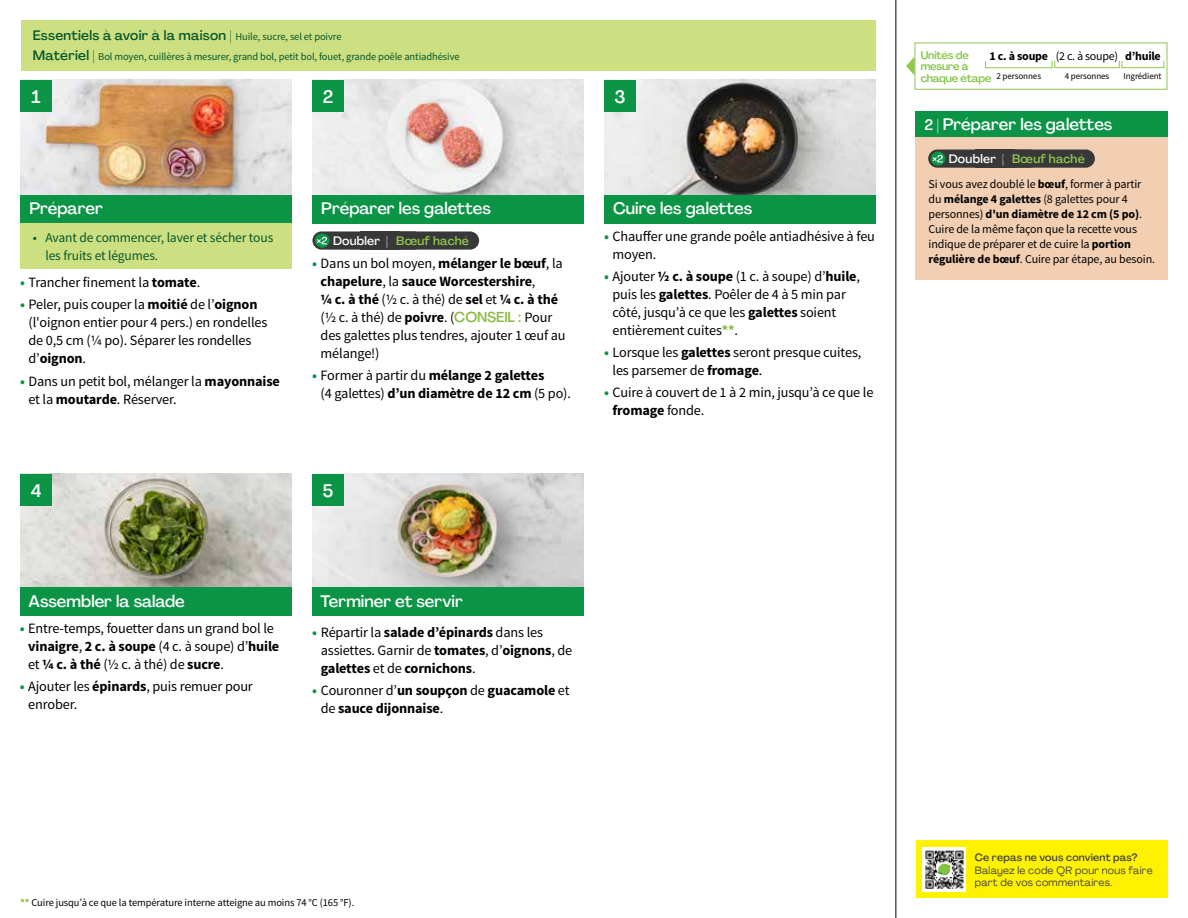
<style>
.page{position:relative;width:1188px;height:918px;background:#fff}
.page>*{position:absolute;margin:0;border:0;box-sizing:border-box;transform-origin:0 0}
.t1{font:500 18px "Agrandir";color:#fff}
.t2{font:500 16.5px "Agrandir";color:#fff}
.t3{font:14.25px/18px "Source Sans Pro";letter-spacing:-.01em;color:#000}
.t4{font:700 14.25px/18px "Source Sans Pro";letter-spacing:-.01em;color:#000}
.t5{font:13.5px/18px "Source Sans Pro";letter-spacing:-.01em;color:#05562c}
.t6{font:500 13.5px "Agrandir";letter-spacing:.02em;color:#05562c}
.t7{font:500 12.15px "Agrandir";letter-spacing:.02em;color:#91c84e}
.t8{font:12px/15px "Source Sans Pro";letter-spacing:-.01em;color:#000}
.t9{font:700 12px "Source Sans Pro";letter-spacing:-.02em;color:#000}
.t10{font:500 11.1px/11.7px "Agrandir";letter-spacing:-.015em;color:#82c341}
.t11{font:10.5px "Source Sans Pro";letter-spacing:-.01em;color:#05562c}
.t12{font:10.5px "Source Sans Pro";letter-spacing:-.01em;color:#000}
.t13{font:10.5px/12.8px "Agrandir";letter-spacing:.02em;color:#414042}
.t14{font:500 10.5px "Agrandir";letter-spacing:.02em;color:#414042}
.t15{font:9px "Source Sans Pro";letter-spacing:-.01em;color:#000}
.s1{font-family:"Source Sans Pro";font-weight:400;font-size:10.5px}
.s2{font-family:"Agrandir";font-weight:500;font-size:13.5px}
.s3{font-weight:700;color:#0b9446}
.s4{font-weight:700}
.s5{color:#fff}
.s6{font-family:"Agrandir";font-weight:500;color:#8cba42}
.s7{color:#0b9446}
.s8{font-weight:400}
.s9{font-weight:700;color:#8cba42}
.s10{font-size:15px}
</style>
<div class="page">
<img style="left:20px;top:474px;width:272px;height:113px">
<img style="left:312px;top:474px;width:272px;height:113px">
<img style="left:20px;top:80px;width:272px;height:115px">
<img style="left:312px;top:80px;width:272px;height:115px">
<img style="left:604px;top:80px;width:272px;height:115px">
<div style="left:312px;top:195px;width:272px;height:29px;background:#0b9446"></div>
<div style="left:20px;top:195px;width:272px;height:29px;background:#0b9446"></div>
<div style="left:20px;top:587px;width:272px;height:29px;background:#0b9446"></div>
<div style="left:312px;top:587px;width:272px;height:29px;background:#0b9446"></div>
<div style="left:604px;top:195px;width:272px;height:29px;background:#0b9446"></div>
<div style="left:21px;top:20px;width:855px;height:51px;background:#cde081"></div>
<div style="left:20px;top:224px;width:272px;height:45px;background:#cde081"></div>
<hr style="left:896px;top:0;width:1px;height:918px;background:#000">
<div style="left:20px;top:474px;width:32px;height:32px;background:#0b9446"></div>
<div style="left:20px;top:80px;width:32px;height:32px;background:#0b9446"></div>
<div style="left:312px;top:474px;width:32px;height:32px;background:#0b9446"></div>
<div style="left:312px;top:80px;width:32px;height:32px;background:#0b9446"></div>
<div style="left:604px;top:80px;width:32px;height:32px;background:#0b9446"></div>
<svg style="left:906px;top:56px;width:9px;height:20px"></svg>
<div style="left:915px;top:43px;width:252px;height:47px;border:1px solid #91c84e"></div>
<div style="left:985px;top:61px;width:67px;height:7px;border:1px solid #91c84e"></div>
<div style="left:1054px;top:60px;width:66px;height:8px;border:1px solid #91c84e"></div>
<div style="left:1122px;top:60px;width:42px;height:8px;border:1px solid #91c84e"></div>
<div style="left:916px;top:137px;width:252px;height:143px;background:#f2cfb3"></div>
<div style="left:916px;top:111px;width:252px;height:26px;background:#0b9446"></div>
<div style="left:312px;top:231px;width:111px;height:19px;background:#383839;border-radius:9px"></div>
<svg style="left:315px;top:234px;width:14px;height:13px"></svg>
<svg style="left:316px;top:235px;width:11px;height:11px"></svg>
<div style="left:388px;top:231px;width:91px;height:19px;background:#383839;border-radius:9px"></div>
<div style="left:928px;top:150px;width:111px;height:18px;background:#383839;border-radius:9px"></div>
<div style="left:931px;top:152px;width:14px;height:14px;background:#0b9446;border-radius:50%"></div>
<svg style="left:932px;top:153px;width:11px;height:11px"></svg>
<div style="left:1003px;top:150px;width:92px;height:18px;background:#383839;border-radius:9px"></div>
<div style="left:916px;top:840px;width:252px;height:58px;background:#fff200"></div>
<img style="left:923px;top:847px;width:43px;height:45px">
<svg style="left:938px;top:864px;width:13px;height:11px"></svg>
<p class="t6" style="left:33px;top:27px;width:310px">Essentiels à avoir à la maison | <span class="s1">Huile, sucre, sel et poivre</span></p>
<p class="t11" style="left:33px;top:50px;width:428px"><span class="s2">Matériel |</span> Bol moyen, cuillères à mesurer, grand bol, petit bol, fouet, grande poêle antiadhésive</p>
<p class="t1" style="left:32px;top:86px;width:11px">1</p>
<p class="t1" style="left:323px;top:86px;width:12px">2</p>
<p class="t1" style="left:614px;top:85px;width:13px">3</p>
<p class="t2" style="left:29px;top:198px;width:75px">Préparer</p>
<p class="t2" style="left:321px;top:198px;width:171px">Préparer les galettes</p>
<p class="t2" style="left:613px;top:198px;width:141px">Cuire les galettes</p>
<p class="t5" style="left:45px;top:229px;width:229px;text-indent:-13px">• Avant de commencer, laver et sécher tous les fruits et légumes.</p>
<p class="t3" style="left:20px;top:274px;width:182px"><span class="s3">•</span> Trancher finement la <span class="s4">tomate</span>.</p>
<p class="t3" style="left:29px;top:296px;width:240px;text-indent:-9px"><span class="s3">•</span> Peler, puis couper la <span class="s4">moitié</span> de l’<span class="s4">oignon </span>(l'oignon entier pour 4 pers.) en rondelles de 0,5 cm (¼ po). Séparer les rondelles d’<span class="s4">oignon</span>.</p>
<p class="t3" style="left:29px;top:372px;width:253px;text-indent:-9px"><span class="s3">•</span> Dans un petit bol, mélanger la <span class="s4">mayonnaise </span>et la <span class="s4">moutarde</span>. Réserver.</p>
<p class="t7" style="left:333px;top:233px;width:138px"><span class="s5">Doubler |</span> Bœuf haché</p>
<p class="t3" style="left:321px;top:255px;width:247px;text-indent:-9px"><span class="s3">•</span> Dans un bol moyen, <span class="s4">mélanger le bœuf</span>, la <span class="s4">chapelure</span>, la <span class="s4">sauce Worcestershire</span>,<br><span class="s4">¼ c. à thé</span> (½ c. à thé) de <span class="s4">sel</span> et <span class="s4">¼ c. à thé </span>(½ c. à thé) de <span class="s4">poivre</span>. (<span class="s6">CONSEIL :</span> Pour des galettes plus tendres, ajouter 1 œuf au mélange!)</p>
<p class="t4" style="left:321px;top:367px;width:252px;text-indent:-9px"><span class="s7">•</span> <span class="s8">Former à partir du</span> mélange 2 galettes<br><span class="s8">(4 galettes)</span> d’un diamètre de 12 cm <span class="s8">(5 po).</span></p>
<p class="t3" style="left:613px;top:227px;width:264px;text-indent:-9px"><span class="s3">•</span> Chauffer une grande poêle antiadhésive à feu moyen.</p>
<p class="t3" style="left:613px;top:267px;width:249px;text-indent:-9px"><span class="s3">•</span> Ajouter <span class="s4">½ c. à soupe</span> (1 c. à soupe) d’<span class="s4">huile</span>, puis les <span class="s4">galettes</span>. Poêler de 4 à 5 min par côté, jusqu’à ce que les <span class="s4">galettes</span> soient entièrement cuites<span class="s9">**</span>.</p>
<p class="t3" style="left:613px;top:344px;width:250px;text-indent:-9px"><span class="s3">•</span> Lorsque les <span class="s4">galettes</span> seront presque cuites, les parsemer de <span class="s4">fromage</span>.</p>
<p class="t3" style="left:613px;top:384px;width:262px;text-indent:-9px"><span class="s3">•</span> Cuire à couvert de 1 à 2 min, jusqu’à ce que le <span class="s4">fromage</span> fonde.</p>
<p class="t1" style="left:31px;top:479px;width:12px">4</p>
<p class="t1" style="left:323px;top:479px;width:12px">5</p>
<p class="t2" style="left:29px;top:591px;width:158px">Assembler la salade</p>
<p class="t2" style="left:321px;top:591px;width:144px">Terminer et servir</p>
<p class="t3" style="left:28px;top:619px;width:253px;text-indent:-9px"><span class="s3">•</span> Entre-temps, fouetter dans un grand bol le <span class="s4">vinaigre</span>, <span class="s4">2 c. à soupe</span> (4 c. à soupe) d’<span class="s4">huile </span>et <span class="s4">¼ c. à thé</span> (½ c. à thé) de <span class="s4">sucre</span>.</p>
<p class="t3" style="left:28px;top:678px;width:226px;text-indent:-9px"><span class="s3">•</span> Ajouter les <span class="s4">épinards</span>, puis remuer pour enrober.</p>
<p class="t4" style="left:321px;top:624px;width:253px;text-indent:-9px"><span class="s7">•</span> <span class="s8">Répartir la</span> salade d’épinards <span class="s8">dans les assiettes. Garnir de</span> tomates<span class="s8">, d’</span>oignons<span class="s8">, de </span>galettes <span class="s8">et de</span> cornichons<span class="s8">.</span></p>
<p class="t4" style="left:321px;top:682px;width:250px;text-indent:-9px"><span class="s7">•</span> <span class="s8">Couronner d’</span>un soupçon <span class="s8">de</span> guacamole <span class="s8">et de</span> sauce dijonnaise<span class="s8">.</span></p>
<p class="t10" style="left:921px;top:49px;width:72px">Unités de mesure à chaque étape</p>
<p class="t9" style="left:990px;top:48px;width:173px">1 c. à soupe <span class="s8">(2 c. à soupe)</span> d’huile</p>
<p class="t15" style="left:997px;top:70px;width:46px">2 personnes</p>
<p class="t15" style="left:1065px;top:70px;width:46px">4 personnes</p>
<p class="t15" style="left:1123px;top:70px;width:40px">Ingrédient</p>
<p class="t2" style="left:924px;top:114px;width:190px"><span class="s10">2 |</span> Préparer les galettes</p>
<p class="t7" style="left:949px;top:151px;width:138px"><span class="s5">Doubler |</span> Bœuf haché</p>
<p class="t8" style="left:929px;top:177px;width:228px">Si vous avez doublé le <span class="s4">bœuf</span>, former à partir du <span class="s4">mélange 4 galettes</span> (8 galettes pour 4 personnes) <span class="s4">d'un diamètre de 12 cm (5 po)</span>.<br>Cuire de la même façon que la recette vous indique de préparer et de cuire la <span class="s4">portion régulière de bœuf</span>. Cuire par étape, au besoin.</p>
<p class="t12" style="left:20px;top:896px;width:336px"><span class="s9">**</span> Cuire jusqu’à ce que la température interne atteigne au moins 74 °C (165 °F).</p>
<p class="t14" style="left:975px;top:851px;width:164px">Ce repas ne vous convient pas?</p>
<p class="t13" style="left:975px;top:863px;width:179px">Balayez le code QR pour nous faire part de vos commentaires.</p>
</div>
